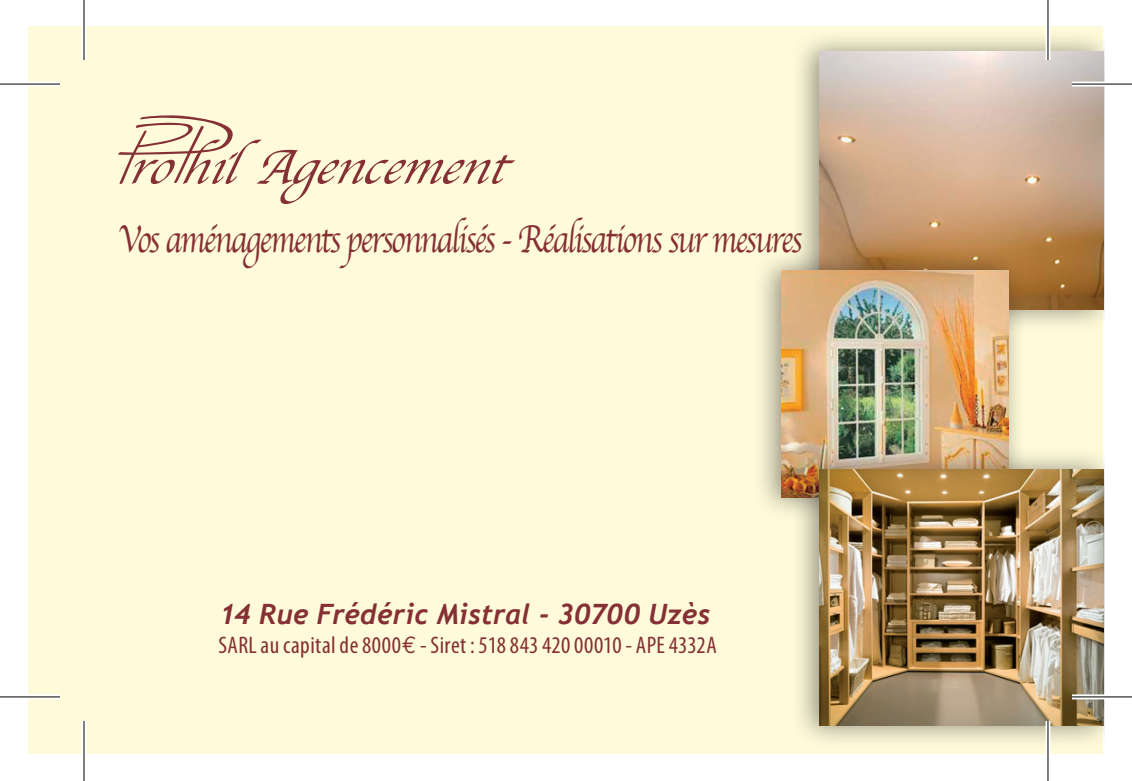
<style>
.page{position:relative;width:1132px;height:781px;background:#fff}
.page>*{position:absolute;margin:0;border:0;box-sizing:border-box;transform-origin:0 0}
.t1{font:40px "Apple Chancery";letter-spacing:-.06em;color:#843034;scale:.81 1}
.t2{font:italic 700 28px "Trebuchet";color:#843034}
.t3{font:condensed 24px "Myriad Pro";letter-spacing:.02em;color:#843034}
.s1{font-family:"Euro Mono";font-stretch:normal}
</style>
<div class="page">
<div style="left:29px;top:26px;width:1074px;height:727px;background:#fffbda"></div>
<svg style="left:118px;top:115px;width:397px;height:89px"></svg>
<div style="left:789px;top:27px;width:315px;height:352px;background:#231f20;opacity:.5"></div>
<img style="left:820px;top:51px;width:283px;height:258px">
<div style="left:750px;top:245px;width:294px;height:294px;background:#231f20;opacity:.5"></div>
<img style="left:781px;top:270px;width:227px;height:227px">
<div style="left:789px;top:445px;width:315px;height:308px;background:#231f20;opacity:.5"></div>
<img style="left:820px;top:470px;width:283px;height:255px">
<div style="left:0;top:82px;width:60px;height:5px;background:#fff"></div>
<div style="left:1072px;top:82px;width:60px;height:5px;background:#fff"></div>
<svg style="left:0;top:694px;width:60px;height:5px"></svg>
<svg style="left:1072px;top:694px;width:60px;height:5px"></svg>
<hr style="left:82px;top:0;width:4px;height:60px;background:#fff">
<hr style="left:82px;top:720px;width:4px;height:60px;background:#fff">
<svg style="left:1045px;top:0;width:5px;height:60px"></svg>
<svg style="left:1045px;top:720px;width:5px;height:60px"></svg>
<hr style="left:0;top:83px;width:60px;height:2px;background:#000">
<hr style="left:1072px;top:83px;width:60px;height:2px;background:#000">
<hr style="left:0;top:696px;width:60px;height:1px;background:#000">
<hr style="left:1072px;top:696px;width:60px;height:1px;background:#000">
<hr style="left:83px;top:0;width:2px;height:60px;background:#000">
<hr style="left:83px;top:720px;width:2px;height:60px;background:#000">
<hr style="left:1047px;top:0;width:1px;height:60px;background:#000">
<hr style="left:1047px;top:720px;width:1px;height:60px;background:#000">
<p class="t1" style="left:118px;top:207px;width:846px">Vos aménagements personnalisés - Réalisations sur mesures</p>
<p class="t2" style="left:219px;top:597px;width:492px">14 Rue Frédéric Mistral - 30700 Uzès</p>
<p class="t3" style="left:218px;top:629px;width:500px">SARL au capital de 8000<span class="s1">E</span> - Siret : 518 843 420 00010 - APE 4332A</p>
</div>
